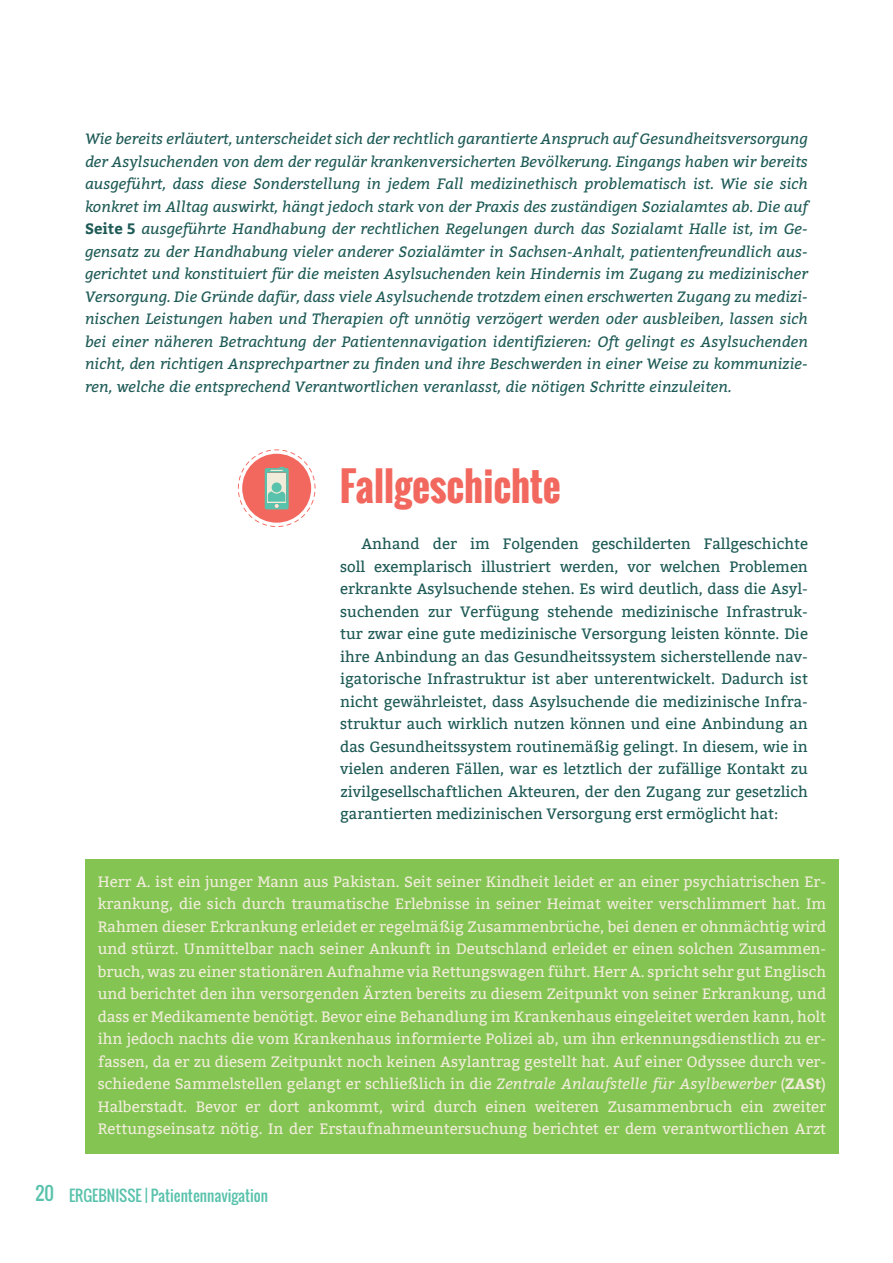
<style>
.page{position:relative;width:893px;height:1263px;background:#fff}
.page>*{position:absolute;margin:0;border:0;box-sizing:border-box;transform-origin:0 0}
.t1{font:700 39px "Oswald";color:#f2685e}
.t2{font:18px "Oswald";color:#59c2ac}
.t3{font:italic 15px/22.5px "Bitter";color:#1e5a56;text-align:justify}
.t4{font:15px/22.5px "Bitter";color:#f0ecd9;text-align:justify}
.t5{font:15px/22.5px "Bitter";color:#1e5a56;text-align:justify}
.t6{font:15px "Oswald";color:#59c2ac}
.s1{font-weight:700;font-style:normal}
.s2{font-style:italic}
.s3{font-weight:700}
</style>
<div class="page">
<div style="left:85px;top:859px;width:754px;height:295px;background:#83c452"></div>
<svg style="left:238px;top:449px;width:77px;height:78px"></svg>
<p class="t3" style="left:85px;top:127px;width:724px">Wie bereits erläutert, unterscheidet sich der rechtlich garantierte Anspruch auf Gesundheitsversorgung der Asylsuchenden von dem der regulär krankenversicherten Bevölkerung. Eingangs haben wir bereits ausgeführt, dass diese Sonderstellung in jedem Fall medizinethisch problematisch ist. Wie sie sich konkret im Alltag auswirkt, hängt jedoch stark von der Praxis des zuständigen Sozialamtes ab. Die auf <span class="s1">Seite 5</span> ausgeführte Handhabung der rechtlichen Regelungen durch das Sozialamt Halle ist, im Ge&shy;gensatz zu der Handhabung vieler anderer Sozialämter in Sachsen-Anhalt, patientenfreundlich aus&shy;gerichtet und konstituiert für die meisten Asylsuchenden kein Hindernis im Zugang zu medizinischer Versorgung. Die Gründe dafür, dass viele Asylsuchende trotzdem einen erschwerten Zugang zu medizi&shy;nischen Leistungen haben und Therapien oft unnötig verzögert werden oder ausbleiben, lassen sich bei einer näheren Betrachtung der Patientennavigation identifizieren: Oft gelingt es Asylsuchenden nicht, den richtigen Ansprechpartner zu finden und ihre Beschwerden in einer Weise zu kommunizie&shy;ren, welche die entsprechend Verantwortlichen veranlasst, die nötigen Schritte einzuleiten.</p>
<h1 class="t1" style="left:340px;top:457px;width:223px">Fallgeschichte</h1>
<p class="t5" style="left:340px;top:533px;width:469px;text-indent:21px">Anhand der im Folgenden geschilderten Fallgeschichte soll exemplarisch illustriert werden, vor welchen Problemen erkrankte Asylsuchende stehen. Es wird deutlich, dass die Asyl&shy;suchenden zur Verfügung stehende medizinische Infrastruk&shy;tur zwar eine gute medizinische Versorgung leisten könnte. Die ihre Anbindung an das Gesundheitssystem sicherstellende nav&shy;igatorische Infrastruktur ist aber unterentwickelt. Dadurch ist nicht gewährleistet, dass Asylsuchende die medizinische Infra&shy;struktur auch wirklich nutzen können und eine Anbindung an das Gesundheitssystem routinemäßig gelingt. In diesem, wie in vielen anderen Fällen, war es letztlich der zufällige Kontakt zu zivilgesellschaftlichen Akteuren, der den Zugang zur gesetzlich garantierten medizinischen Versorgung erst ermöglicht hat:</p>
<p class="t4" style="left:98px;top:870px;width:730px">Herr A. ist ein junger Mann aus Pakistan. Seit seiner Kindheit leidet er an einer psychiatrischen Er&shy;krankung, die sich durch traumatische Erlebnisse in seiner Heimat weiter verschlimmert hat. Im Rahmen dieser Erkrankung erleidet er regelmäßig Zusammenbrüche, bei denen er ohnmächtig wird und stürzt. Unmittelbar nach seiner Ankunft in Deutschland erleidet er einen solchen Zusammen&shy;bruch, was zu einer stationären Aufnahme via Rettungswagen führt. Herr A. spricht sehr gut Englisch und berichtet den ihn versorgenden Ärzten bereits zu diesem Zeitpunkt von seiner Erkrankung, und dass er Medikamente benötigt. Bevor eine Behandlung im Krankenhaus eingeleitet werden kann, holt ihn jedoch nachts die vom Krankenhaus informierte Polizei ab, um ihn erkennungsdienstlich zu er&shy;fassen, da er zu diesem Zeitpunkt noch keinen Asylantrag gestellt hat. Auf einer Odyssee durch ver&shy;schiedene Sammelstellen gelangt er schließlich in die <span class="s2">Zentrale Anlaufstelle für Asylbewerber</span> (<span class="s3">ZASt</span>)<br>Halberstadt. Bevor er dort ankommt, wird durch einen weiteren Zusammenbruch ein zweiter Rettungseinsatz nötig. In der Erstaufnahmeuntersuchung berichtet er dem verantwortlichen Arzt</p>
<p class="t2" style="left:35px;top:1180px;width:20px">20</p>
<p class="t6" style="left:69px;top:1184px;width:201px">ERGEBNISSE | Patientennavigation</p>
</div>
